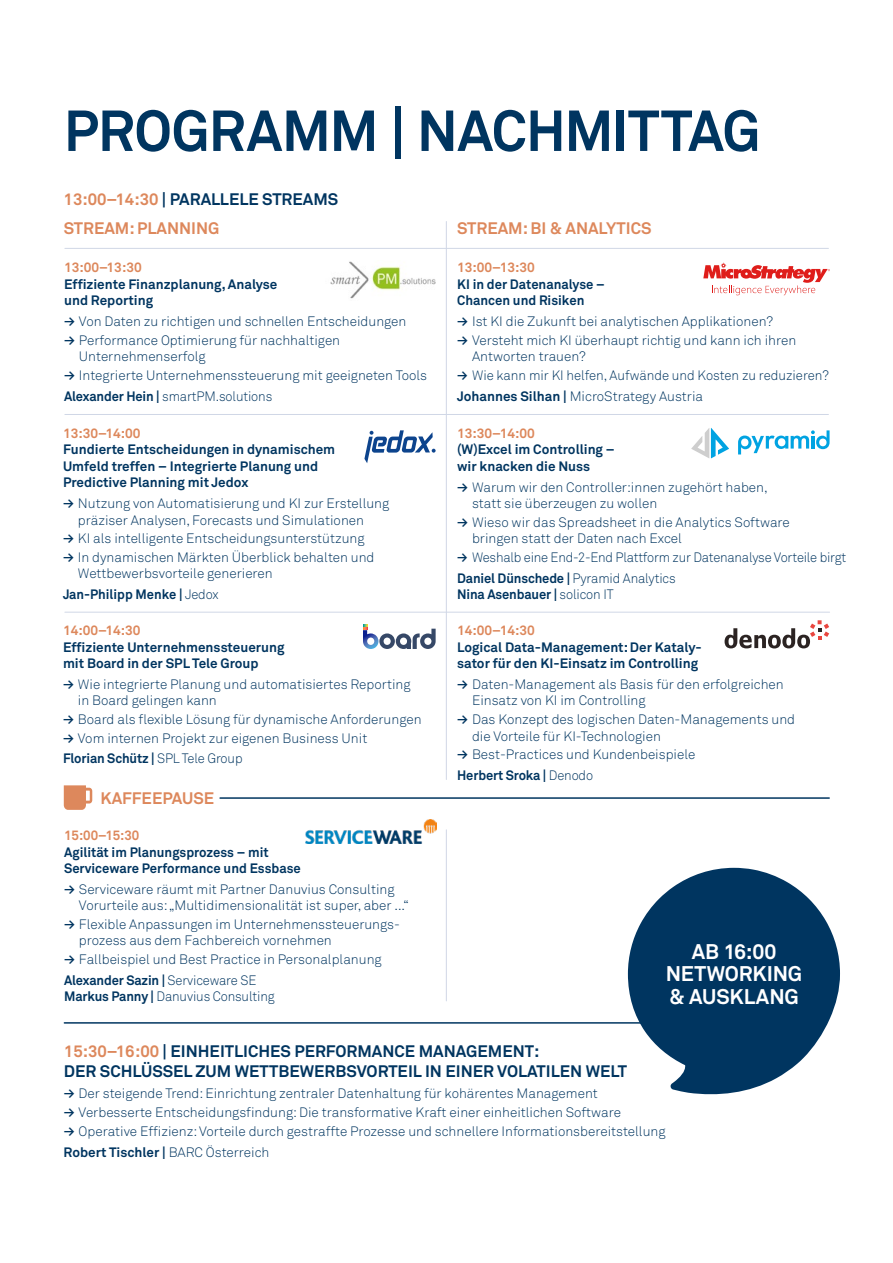
<style>
.page{position:relative;width:893px;height:1263px;background:#fff}
.page>*{position:absolute;margin:0;border:0;box-sizing:border-box;transform-origin:0 0}
.t1{font:700 57px "Akkurat Pro";letter-spacing:-.015em;color:#003560}
.t2{font:700 21px/22.5px "Akkurat Pro";letter-spacing:-.01em;color:#fff;text-align:center}
.t3{font:700 16.5px/19.5px "Akkurat Pro";color:#003560}
.t4{font:700 16.5px "Akkurat Pro";color:#dd885c}
.t5{font:13.5px/16.5px "Akkurat Light Pro";color:#003560}
.t6{font:700 13.5px/16.5px "Akkurat Pro";color:#003560}
.t7{font:700 13.5px/16.5px "Akkurat Pro";color:#003560;scale:.96 1}
.t8{font:13.5px "Akkurat Light Pro";color:#003560;scale:.96 1}
.t9{font:700 13.5px "Akkurat Pro";color:#dd885c}
.s1{color:#dd885c}
.s2{font-family:"Akkurat Pro";font-weight:700}
.s3{font-family:"Akkurat Light Pro";font-weight:400}
</style>
<div class="page">
<svg style="left:364px;top:430px;width:72px;height:33px"></svg>
<hr style="left:64px;top:1022px;width:762px;height:2px;background:#003560">
<svg style="left:64px;top:785px;width:28px;height:25px"></svg>
<hr style="left:220px;top:797px;width:609px;height:2px;background:#003560">
<svg style="left:363px;top:624px;width:73px;height:25px"></svg>
<svg style="left:628px;top:868px;width:212px;height:227px;fill:#003560"></svg>
<hr style="left:65px;top:248px;width:763px;height:1px;background:#d0d7e6">
<hr style="left:65px;top:414px;width:763px;height:1px;background:#d0d7e6">
<hr style="left:65px;top:612px;width:765px;height:1px;background:#d0d7e6">
<hr style="left:446px;top:221px;width:1px;height:558px;background:#d0d7e6">
<hr style="left:446px;top:830px;width:1px;height:171px;background:#d0d7e6">
<img style="left:330px;top:261px;width:106px;height:38px">
<svg style="left:703px;top:262px;width:127px;height:33px"></svg>
<img style="left:306px;top:820px;width:130px;height:23px">
<svg style="left:691px;top:428px;width:38px;height:30px"></svg>
<svg style="left:738px;top:430px;width:91px;height:24px"></svg>
<svg style="left:725px;top:620px;width:104px;height:28px"></svg>
<h1 class="t1" style="left:64px;top:95px;width:698px">PROGRAMM | NACHMITTAG</h1>
<p class="t3" style="left:64px;top:190px;width:276px"><span class="s1">13:00–14:30</span> | PARALLELE STREAMS</p>
<p class="t4" style="left:64px;top:218px;width:157px">STREAM: PLANNING</p>
<p class="t4" style="left:457px;top:218px;width:196px">STREAM: BI &amp; ANALYTICS</p>
<p class="t9" style="left:64px;top:259px;width:79px">13:00–13:30</p>
<p class="t6" style="left:64px;top:276px;width:215px">Effiziente Finanzplanung, Analyse und Reporting</p>
<p class="t5" style="left:64px;top:313px;width:344px"><span class="s2">→</span> Von Daten zu richtigen und schnellen Entscheidungen</p>
<p class="t5" style="left:79px;top:332px;width:263px;text-indent:-15px"><span class="s2">→</span> Performance Optimierung für nachhaltigen<br>Unternehmenserfolg</p>
<p class="t5" style="left:64px;top:365px;width:364px;line-height:20.7px"><span class="s2">→</span> Integrierte Unternehmenssteuerung mit geeigneten Tools<br><span class="s2">Alexander Hein |</span> smartPM.solutions</p>
<p class="t9" style="left:63px;top:425px;width:79px">13:30–14:00</p>
<p class="t6" style="left:63px;top:441px;width:274px">Fundierte Entscheidungen in dynamischem<br>Umfeld treffen – Integrierte Planung und<br>Predictive Planning mit Jedox</p>
<p class="t5" style="left:78px;top:495px;width:313px;text-indent:-15px"><span class="s2">→</span> Nutzung von Automatisierung und KI zur Erstellung präziser Analysen, Forecasts und Simulationen</p>
<p class="t5" style="left:63px;top:530px;width:303px"><span class="s2">→</span> KI als intelligente Entscheidungsunterstützung</p>
<p class="t5" style="left:78px;top:549px;width:298px;text-indent:-15px"><span class="s2">→</span> In dynamischen Märkten Überblick behalten und<br>Wettbewerbsvorteile generieren</p>
<p class="t7" style="left:63px;top:586px;width:164px">Jan-Philipp Menke | <span class="s3">Jedox</span></p>
<p class="t9" style="left:63px;top:622px;width:79px">14:00–14:30</p>
<p class="t6" style="left:63px;top:639px;width:223px">Effiziente Unternehmenssteuerung mit Board in der SPL Tele Group</p>
<p class="t5" style="left:78px;top:676px;width:334px;text-indent:-15px"><span class="s2">→</span> Wie integrierte Planung und automatisiertes Reporting in Board gelingen kann</p>
<p class="t5" style="left:63px;top:711px;width:360px"><span class="s2">→</span> Board als flexible Lösung für dynamische Anforderungen</p>
<p class="t5" style="left:63px;top:730px;width:306px"><span class="s2">→</span> Vom internen Projekt zur eigenen Business Unit</p>
<p class="t7" style="left:63px;top:750px;width:189px">Florian Schütz | <span class="s3">SPL Tele Group</span></p>
<p class="t4" style="left:101px;top:788px;width:115px">KAFFEEPAUSE</p>
<p class="t9" style="left:64px;top:827px;width:77px">15:00–15:30</p>
<p class="t6" style="left:64px;top:844px;width:238px">Agilität im Planungsprozess – mit<br>Serviceware Performance und Essbase</p>
<p class="t5" style="left:79px;top:881px;width:331px;text-indent:-15px"><span class="s2">→</span> Serviceware räumt mit Partner Danuvius Consulting<br>Vorurteile aus: „Multidimensionalität ist super, aber ...“</p>
<p class="t5" style="left:79px;top:916px;width:323px;text-indent:-15px"><span class="s2">→</span> Flexible Anpassungen im Unternehmenssteuerungs&shy;prozess aus dem Fachbereich vornehmen</p>
<p class="t5" style="left:64px;top:951px;width:319px"><span class="s2">→</span> Fallbeispiel und Best Practice in Personalplanung</p>
<p class="t7" style="left:64px;top:972px;width:202px">Alexander Sazin | <span class="s3">Serviceware SE</span></p>
<p class="t8" style="left:64px;top:988px;width:221px"><span class="s2">Markus Panny |</span> Danuvius Consulting</p>
<p class="t9" style="left:457px;top:259px;width:79px">13:00–13:30</p>
<p class="t6" style="left:457px;top:276px;width:149px">KI in der Datenanalyse –<br>Chancen und Risiken</p>
<p class="t5" style="left:457px;top:313px;width:317px"><span class="s2">→</span> Ist KI die Zukunft bei analytischen Applikationen?</p>
<p class="t5" style="left:472px;top:332px;width:326px;text-indent:-15px"><span class="s2">→</span> Versteht mich KI überhaupt richtig und kann ich ihren<br>Antworten trauen?</p>
<p class="t5" style="left:457px;top:365px;width:373px;line-height:20.7px"><span class="s2">→</span> Wie kann mir KI helfen, Aufwände und Kosten zu reduzieren?<br><span class="s2">Johannes Silhan |</span> MicroStrategy Austria</p>
<p class="t9" style="left:457px;top:425px;width:79px">13:30–14:00</p>
<p class="t6" style="left:457px;top:441px;width:159px">(W)Excel im Controlling – wir knacken die Nuss</p>
<p class="t5" style="left:472px;top:479px;width:297px;text-indent:-15px"><span class="s2">→</span> Warum wir den Controller:innen zugehört haben, statt sie überzeugen zu wollen</p>
<p class="t5" style="left:472px;top:514px;width:319px;text-indent:-15px"><span class="s2">→</span> Wieso wir das Spreadsheet in die Analytics Software bringen statt der Daten nach Excel</p>
<p class="t8" style="left:457px;top:549px;width:407px"><span class="s2">→</span> Weshalb eine End-2-End Plattform zur Datenanalyse Vorteile birgt</p>
<p class="t7" style="left:457px;top:570px;width:229px">Daniel Dünschede | <span class="s3">Pyramid Analytics<br></span>Nina Asenbauer | <span class="s3">solicon IT</span></p>
<p class="t9" style="left:457px;top:622px;width:79px">14:00–14:30</p>
<p class="t6" style="left:457px;top:639px;width:246px">Logical Data-Management: Der Kataly&shy;sator für den KI-Einsatz im Controlling</p>
<p class="t5" style="left:472px;top:676px;width:313px;text-indent:-15px"><span class="s2">→</span> Daten-Management als Basis für den erfolgreichen<br>Einsatz von KI im Controlling</p>
<p class="t5" style="left:472px;top:711px;width:325px;text-indent:-15px"><span class="s2">→</span> Das Konzept des logischen Daten-Managements und die Vorteile für KI-Technologien</p>
<p class="t5" style="left:457px;top:746px;width:240px"><span class="s2">→</span> Best-Practices und Kundenbeispiele</p>
<p class="t7" style="left:457px;top:767px;width:143px">Herbert Sroka | <span class="s3">Denodo</span></p>
<h2 class="t2" style="left:666px;top:940px;width:138px">AB 16:00<br>NETWORKING &amp; AUSKLANG</h2>
<p class="t3" style="left:64px;top:1042px;width:565px"><span class="s1">15:30–16:00</span> | EINHEITLICHES PERFORMANCE MANAGEMENT:<br>DER SCHLÜSSEL ZUM WETTBEWERBSVORTEIL IN EINER VOLATILEN WELT</p>
<p class="t5" style="left:64px;top:1085px;width:536px"><span class="s2">→</span> Der steigende Trend: Einrichtung zentraler Datenhaltung für kohärentes Management</p>
<p class="t5" style="left:64px;top:1104px;width:559px"><span class="s2">→</span> Verbesserte Entscheidungsfindung: Die transformative Kraft einer einheitlichen Software</p>
<p class="t5" style="left:64px;top:1123px;width:603px"><span class="s2">→</span> Operative Effizienz: Vorteile durch gestraffte Prozesse und schnellere Informationsbereitstellung</p>
<p class="t6" style="left:64px;top:1144px;width:207px">Robert Tischler | <span class="s3">BARC Österreich</span></p>
</div>
